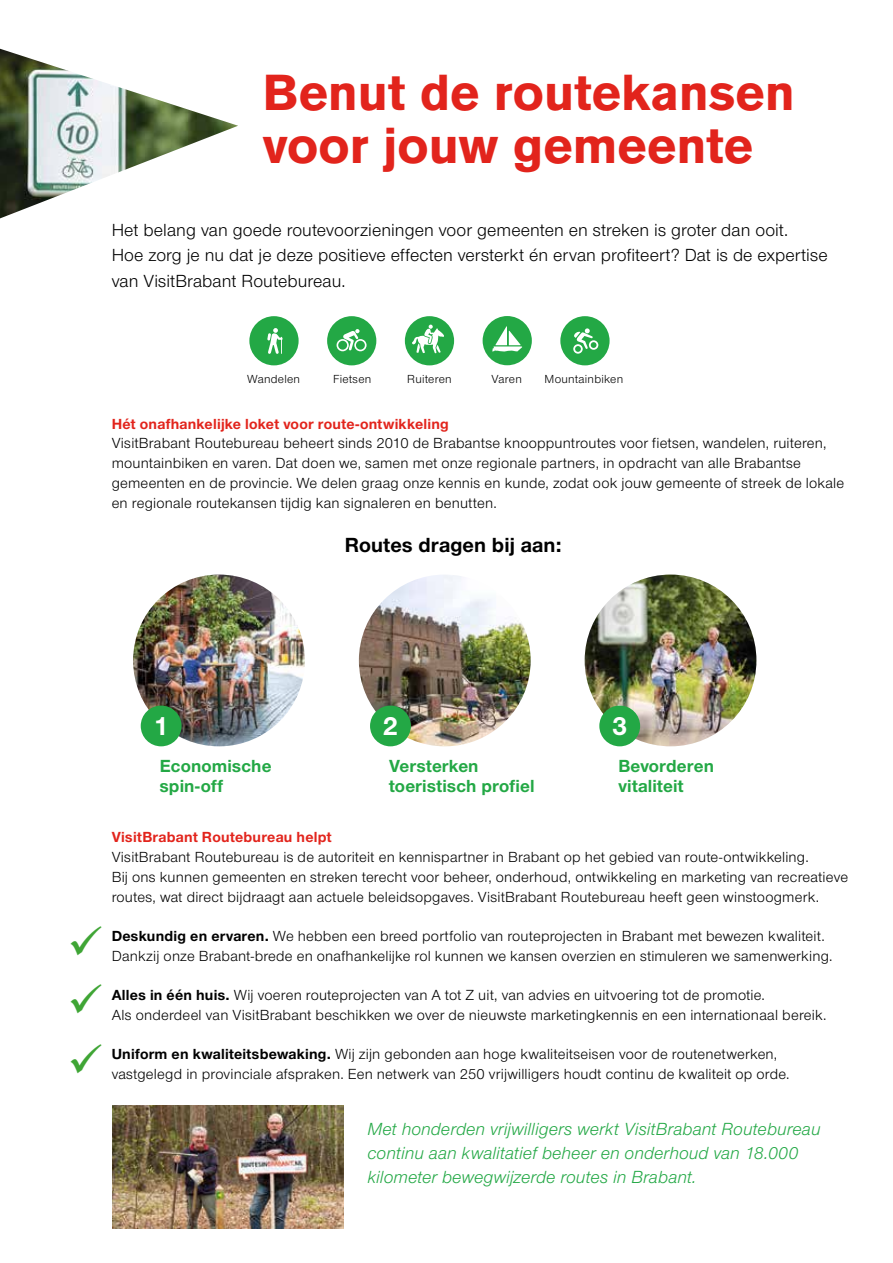
<style>
.page{position:relative;width:893px;height:1263px;background:#fff}
.page>*{position:absolute;margin:0;border:0;box-sizing:border-box;transform-origin:0 0}
.t1{font:700 49.95px/53.1px "Akzidenz Grotesk BE";color:#e2241c}
.t2{font:45.45px/58.9px "Wingdings";color:#3fa535;text-align:justify}
.t3{font:700 27.3px "Nimbus San Nov";color:#fff}
.t4{font:700 21.15px "Nimbus San Nov";letter-spacing:.01em;color:#000}
.t5{font:18.15px/25.8px "Nimbus San Nov";letter-spacing:.005em;color:#000}
.t6{font:italic 18.15px/24.3px "Nimbus San Nov";letter-spacing:.005em;color:#23a845}
.t7{font:700 18.15px/19.6px "Nimbus San Nov";letter-spacing:.01em;color:#23a845}
.t8{font:15.15px/19.6px "Nimbus San Nov";letter-spacing:.015em;color:#000}
.t9{font:700 15.15px "Nimbus San Nov";letter-spacing:.015em;color:#e2241c}
.t10{font:12.15px "Nimbus San Nov";letter-spacing:.02em;color:#000}
.s1{font-weight:700}
</style>
<div class="page">
<img style="left:113px;top:1106px;width:231px;height:122px">
<img style="left:0;top:49px;width:238px;height:169px">
<img style="left:133px;top:574px;width:172px;height:172px;border-radius:86px">
<img style="left:359px;top:574px;width:172px;height:172px;border-radius:86px">
<img style="left:585px;top:574px;width:171px;height:172px;border-radius:86px">
<div style="left:141px;top:705px;width:41px;height:41px;background:#23a845;border-radius:50%"></div>
<div style="left:370px;top:705px;width:41px;height:41px;background:#23a845;border-radius:50%"></div>
<div style="left:599px;top:705px;width:41px;height:41px;background:#23a845;border-radius:50%"></div>
<div style="left:405px;top:316px;width:49px;height:49px;background:#23a845;border-radius:50%"></div>
<svg style="left:412px;top:325px;width:32px;height:28px"></svg>
<div style="left:327px;top:316px;width:49px;height:49px;background:#23a845;border-radius:50%"></div>
<svg style="left:336px;top:329px;width:31px;height:22px"></svg>
<div style="left:249px;top:316px;width:50px;height:49px;background:#23a845;border-radius:50%"></div>
<svg style="left:267px;top:328px;width:16px;height:26px"></svg>
<div style="left:560px;top:316px;width:50px;height:49px;background:#23a845;border-radius:50%"></div>
<svg style="left:573px;top:328px;width:25px;height:26px"></svg>
<div style="left:483px;top:316px;width:49px;height:49px;background:#23a845;border-radius:50%"></div>
<svg style="left:492px;top:326px;width:30px;height:26px"></svg>
<h1 class="t1" style="left:263px;top:67px;width:534px">Benut de routekansen voor jouw gemeente</h1>
<p class="t5" style="left:112px;top:217px;width:718px">Het belang van goede routevoorzieningen voor gemeenten en streken is groter dan ooit.<br>Hoe zorg je nu dat je deze positieve effecten versterkt én ervan profiteert? Dat is de expertise van VisitBrabant Routebureau.</p>
<p class="t10" style="left:247px;top:373px;width:54px">Wandelen</p>
<p class="t10" style="left:333px;top:373px;width:40px">Fietsen</p>
<p class="t10" style="left:407px;top:373px;width:46px">Ruiteren</p>
<p class="t10" style="left:492px;top:373px;width:32px">Varen</p>
<p class="t10" style="left:545px;top:373px;width:80px">Mountainbiken</p>
<p class="t9" style="left:112px;top:415px;width:339px">Hét onafhankelijke loket voor route-ontwikkeling</p>
<p class="t8" style="left:112px;top:434px;width:734px">VisitBrabant Routebureau beheert sinds 2010 de Brabantse knooppuntroutes voor fietsen, wandelen, ruiteren, mountainbiken en varen. Dat doen we, samen met onze regionale partners, in opdracht van alle Brabantse gemeenten en de provincie. We delen graag onze kennis en kunde, zodat ook jouw gemeente of streek de lokale en regionale routekansen tijdig kan signaleren en benutten.</p>
<h3 class="t4" style="left:345px;top:533px;width:219px">Routes dragen bij aan:</h3>
<h3 class="t3" style="left:153px;top:710px;width:17px">1</h3>
<h3 class="t3" style="left:383px;top:710px;width:17px">2</h3>
<h3 class="t3" style="left:612px;top:710px;width:17px">3</h3>
<p class="t7" style="left:160px;top:756px;width:113px">Economische spin-off</p>
<p class="t7" style="left:389px;top:756px;width:147px">Versterken toeristisch profiel</p>
<p class="t7" style="left:618px;top:756px;width:97px">Bevorderen vitaliteit</p>
<h2 class="t2" style="left:68px;top:916px;width:37px">✓ ✓ ✓</h2>
<p class="t9" style="left:112px;top:828px;width:222px">VisitBrabant Routebureau helpt</p>
<p class="t8" style="left:112px;top:847px;width:738px">VisitBrabant Routebureau is de autoriteit en kennispartner in Brabant op het gebied van route-ontwikkeling.<br>Bij ons kunnen gemeenten en streken terecht voor beheer, onderhoud, ontwikkeling en marketing van recreatieve routes, wat direct bijdraagt aan actuele beleidsopgaves. VisitBrabant Routebureau heeft geen winstoogmerk.</p>
<p class="t8" style="left:112px;top:926px;width:722px"><span class="s1">Deskundig en ervaren.</span> We hebben een breed portfolio van routeprojecten in Brabant met bewezen kwaliteit.<br>Dankzij onze Brabant-brede en onafhankelijke rol kunnen we kansen overzien en stimuleren we samenwerking.</p>
<p class="t8" style="left:112px;top:985px;width:716px"><span class="s1">Alles in één huis.</span> Wij voeren routeprojecten van A tot Z uit, van advies en uitvoering tot de promotie.<br>Als onderdeel van VisitBrabant beschikken we over de nieuwste marketingkennis en een internationaal bereik.</p>
<p class="t8" style="left:112px;top:1044px;width:679px"><span class="s1">Uniform en kwaliteitsbewaking.</span> Wij zijn gebonden aan hoge kwaliteitseisen voor de routenetwerken, vastgelegd in provinciale afspraken. Een netwerk van 250 vrijwilligers houdt continu de kwaliteit op orde.</p>
<p class="t6" style="left:367px;top:1117px;width:455px">Met honderden vrijwilligers werkt VisitBrabant Routebureau continu aan kwalitatief beheer en onderhoud van 18.000 kilometer bewegwijzerde routes in Brabant.</p>
</div>
